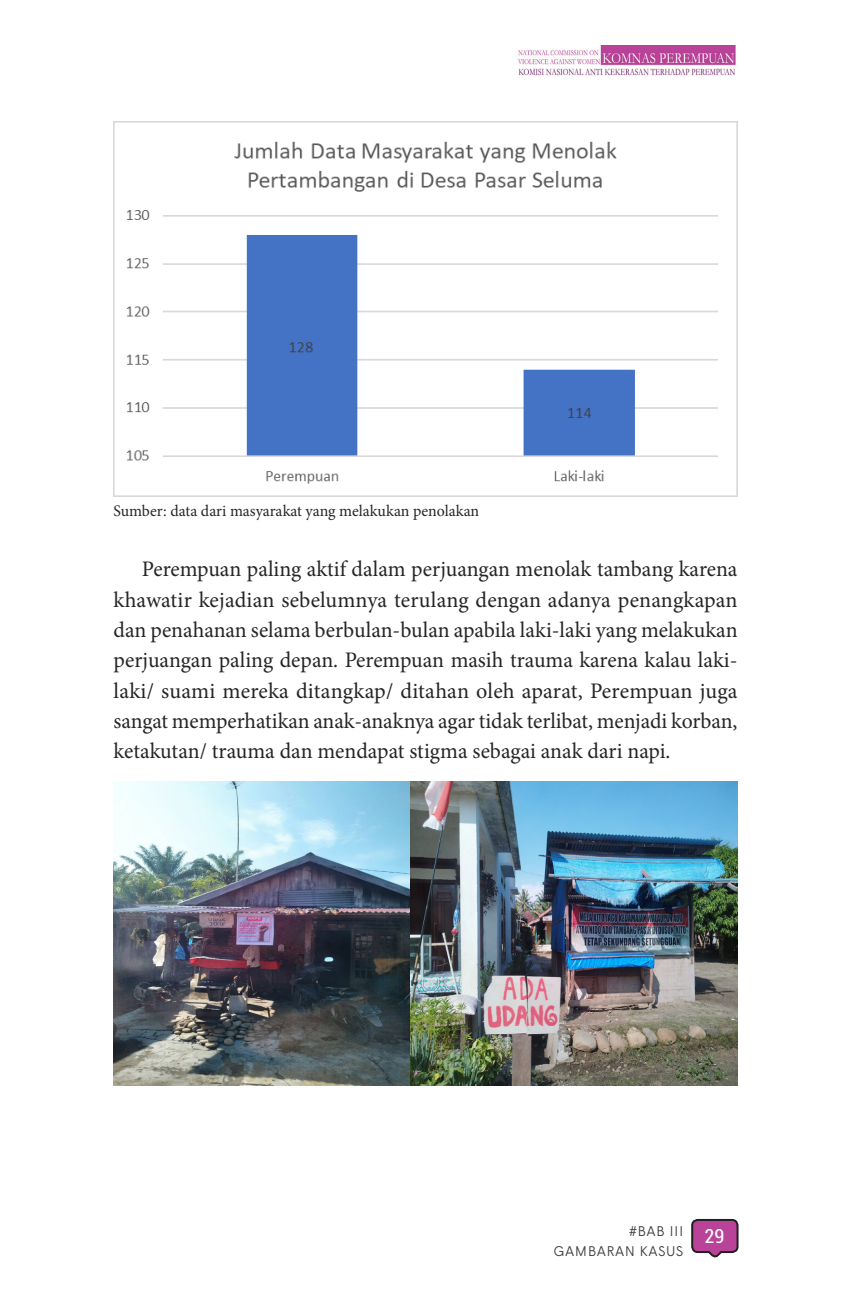
<style>
.page{position:relative;width:851px;height:1304px;background:#fff}
.page>*{position:absolute;margin:0;border:0;box-sizing:border-box;transform-origin:0 0}
.Body{font:22.2px/30.4px "Minion Pro";letter-spacing:-.005em;color:#282526;text-align:justify}
.t1{font:condensed 19.4px "Roboto";color:#fff}
.t2{font:16.2px "Minion Pro";color:#282526}
.t3{font:300 14px/20px "Wigrum";letter-spacing:.03em;color:#3e3e3f;text-align:right}
</style>
<div class="page">
<svg style="left:691px;top:1218px;width:48px;height:40px;background:#ac5b96"></svg>
<img style="left:518px;top:45px;width:218px;height:31px">
<img style="left:113px;top:121px;width:624px;height:375px">
<img style="left:113px;top:781px;width:624px;height:305px">
<p class="t2" style="left:113px;top:500px;width:367px">Sumber: data dari masyarakat yang melakukan penolakan</p>
<p class="Body" style="left:113px;top:554px;width:625px;text-indent:28px">Perempuan paling aktif dalam perjuangan menolak tambang karena khawatir kejadian sebelumnya terulang dengan adanya penangkapan dan penahanan selama berbulan-bulan apabila laki-laki yang melakukan perjuangan paling depan. Perempuan masih trauma karena kalau laki&shy;laki/ suami mereka ditangkap/ ditahan oleh aparat, Perempuan juga sangat memperhatikan anak-anaknya agar tidak terlibat, menjadi korban, ketakutan/ trauma dan mendapat stigma sebagai anak dari napi.</p>
<p class="t3" style="left:553px;top:1220px;width:131px">#BAB III<br>GAMBARAN KASUS</p>
<p class="t1" style="left:704px;top:1223px;width:21px">29</p>
</div>
